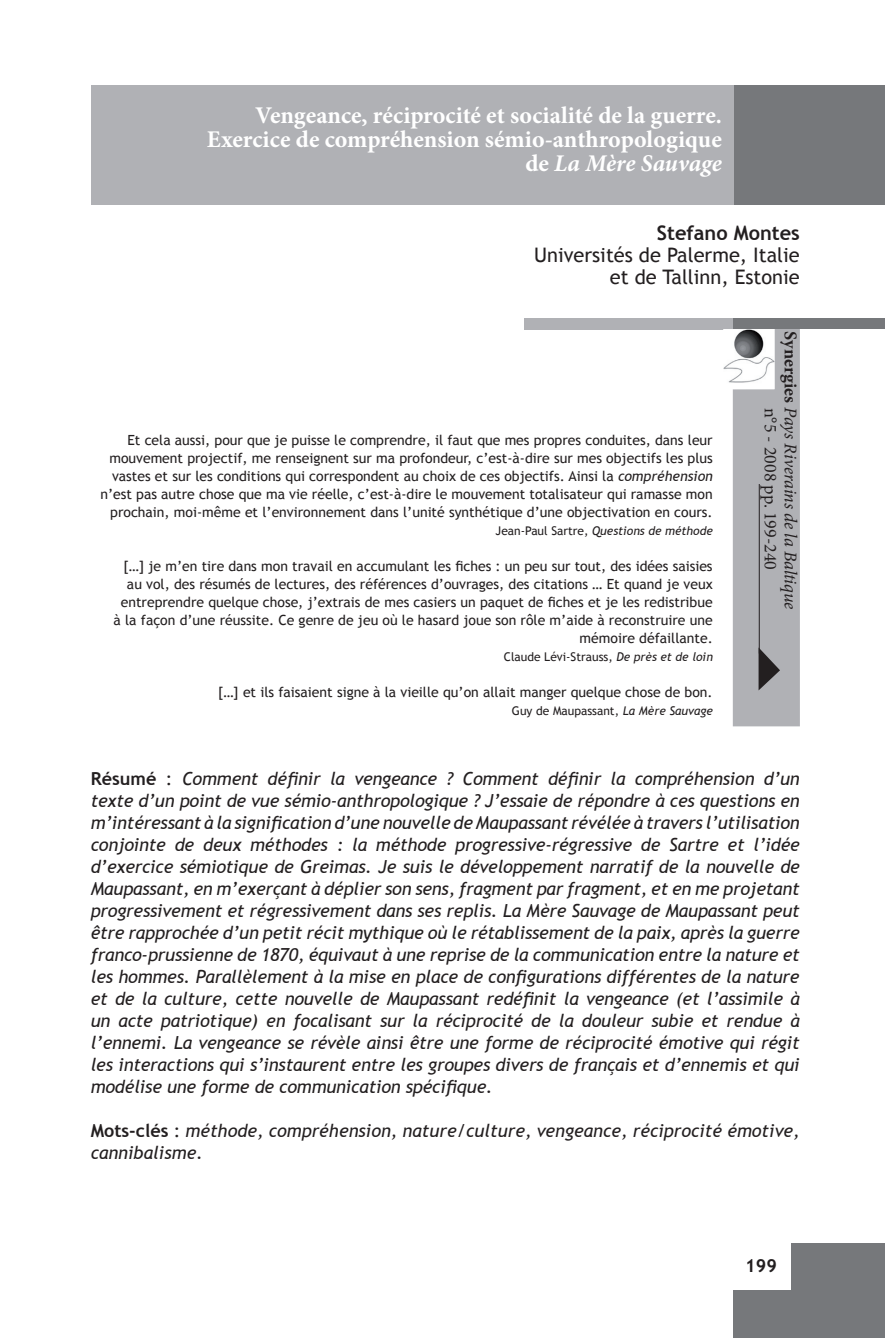
<style>
.page{position:relative;width:885px;height:1338px;background:#fff}
.page>*{position:absolute;margin:0;border:0;box-sizing:border-box;transform-origin:0 0}
.t1{font:700 24px/24px "Minion Pro";color:#fff;text-align:right}
.t2{font:20px/22px "Trebuchet MS";color:#231f20;text-align:right}
.t3{font:700 20px "Trebuchet MS";color:#231f20}
.t4{font:italic 18px/22px "Trebuchet MS";color:#231f20;text-align:justify}
.t5{font:italic 18px/20px "Minion Pro";letter-spacing:-.015em;color:#231f20}
.t6{font:700 18px "Trebuchet MS";color:#231f20}
.t7{font:14px/18px "Trebuchet MS";color:#231f20;text-align:right}
.t8{font:12px "Trebuchet MS";color:#231f20}
.t9{font:italic 12px "Trebuchet MS";color:#231f20}
.s1{font-style:italic}
.s2{font-style:normal}
.s3{font-weight:700;font-style:normal}
</style>
<div class="page">
<div style="left:733px;top:1243px;width:151px;height:95px;background:#76787b"></div>
<div style="left:731px;top:1242px;width:59px;height:48px;background:#fff"></div>
<div style="left:523px;top:318px;width:212px;height:12px;background:#b0b1b5"></div>
<div style="left:730px;top:85px;width:154px;height:119px;background:#76787b"></div>
<div style="left:732px;top:327px;width:67px;height:399px;background:#b0b1b5"></div>
<div style="left:733px;top:318px;width:151px;height:11px;background:#76787b"></div>
<svg style="left:758px;top:647px;width:22px;height:43px"></svg>
<img style="left:723px;top:329px;width:51px;height:60px">
<hr style="left:758px;top:484px;width:1px;height:170px;background:#231f20">
<div style="left:91px;top:85px;width:642px;height:120px;background:#b0b1b5"></div>
<h1 class="t1" style="left:207px;top:103px;width:516px">Vengeance, réciprocité et socialité de la guerre.<br>Exercice de compréhension sémio-anthropologique de <span class="s1">La Mère Sauvage</span></h1>
<p class="t3" style="left:656px;top:220px;width:144px">Stefano Montes</p>
<p class="t2" style="left:534px;top:244px;width:267px">Universités de Palerme, Italie et de Tallinn, Estonie</p>
<p class="t7" style="left:100px;top:431px;width:614px">Et cela aussi, pour que je puisse le comprendre, il faut que mes propres conduites, dans leur mouvement projectif, me renseignent sur ma profondeur, c’est-à-dire sur mes objectifs les plus vastes et sur les conditions qui correspondent au choix de ces objectifs. Ainsi la <span class="s1">compréhension </span>n’est pas autre chose que ma vie réelle, c’est-à-dire le mouvement totalisateur qui ramasse mon prochain, moi-même et l’environnement dans l’unité synthétique d’une objectivation en cours.</p>
<p class="t9" style="left:495px;top:523px;width:219px"><span class="s2">Jean-Paul Sartre,</span> Questions de méthode</p>
<p class="t7" style="left:113px;top:557px;width:600px">[…] je m’en tire dans mon travail en accumulant les fiches : un peu sur tout, des idées saisies au vol, des résumés de lectures, des références d’ouvrages, des citations … Et quand je veux entreprendre quelque chose, j’extrais de mes casiers un paquet de fiches et je les redistribue à la façon d’une réussite. Ce genre de jeu où le hasard joue son rôle m’aide à reconstruire une mémoire défaillante.</p>
<p class="t8" style="left:504px;top:649px;width:210px">Claude Lévi-Strauss, <span class="s1">De près et de loin</span></p>
<p class="t7" style="left:218px;top:683px;width:496px">[…] et ils faisaient signe à la vieille qu’on allait manger quelque chose de bon.</p>
<p class="t8" style="left:512px;top:703px;width:202px">Guy de Maupassant, <span class="s1">La Mère Sauvage</span></p>
<p class="t5" style="left:800px;top:408px;width:203px;text-indent:-76px;rotate:90deg"><span class="s3">Synergies</span> Pays Riverains de la Baltique <span class="s2">n°5 - 2008 pp. 199-240</span></p>
<p class="t4" style="left:91px;top:768px;width:710px"><span class="s3">Résumé</span> <span class="s2">:</span> Comment définir la vengeance ? Comment définir la compréhension d’un texte d’un point de vue sémio-anthropologique ? J’essaie de répondre à ces questions en m’intéressant à la signification d’une nouvelle de Maupassant révélée à travers l’utilisation conjointe de deux méthodes : la méthode progressive-régressive de Sartre et l’idée d’exercice sémiotique de Greimas. Je suis le développement narratif de la nouvelle de Maupassant, en m’exerçant à déplier son sens, fragment par fragment, et en me projetant progressivement et régressivement dans ses replis. La Mère Sauvage de Maupassant peut être rapprochée d’un petit récit mythique où le rétablissement de la paix, après la guerre franco-prussienne de 1870, équivaut à une reprise de la communication entre la nature et les hommes. Parallèlement à la mise en place de configurations différentes de la nature et de la culture, cette nouvelle de Maupassant redéfinit la vengeance (et l’assimile à un acte patriotique) en focalisant sur la réciprocité de la douleur subie et rendue à l’ennemi. La vengeance se révèle ainsi être une forme de réciprocité émotive qui régit les interactions qui s’instaurent entre les groupes divers de français et d’ennemis et qui modélise une forme de communication spécifique.</p>
<p class="t4" style="left:91px;top:1120px;width:710px"><span class="s3">Mots-clés</span> <span class="s2">:</span> méthode, compréhension, nature/culture, vengeance, réciprocité émotive, cannibalisme.</p>
<p class="t6" style="left:745px;top:1255px;width:33px">199</p>
</div>
